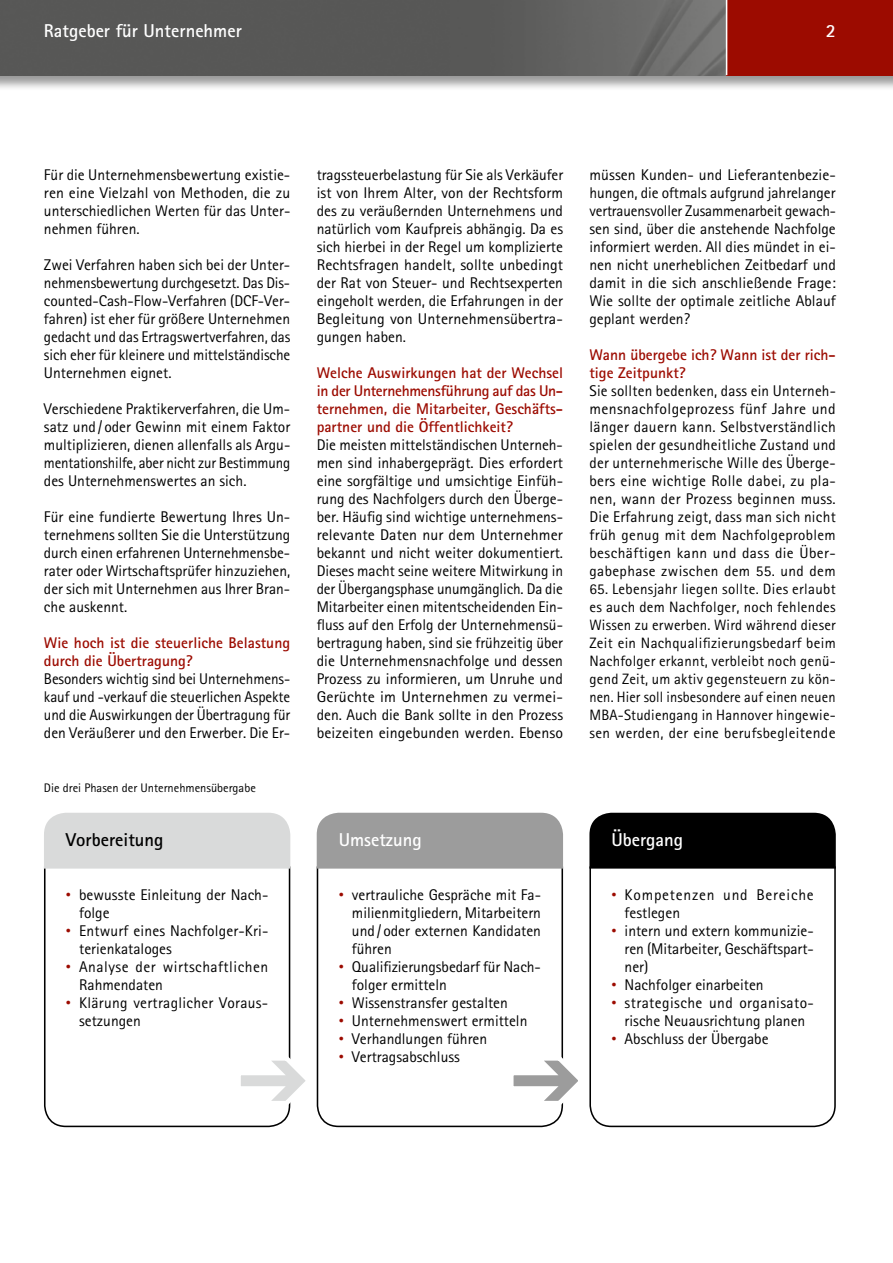
<style>
.page{position:relative;width:893px;height:1263px;background:#fff}
.page>*{position:absolute;margin:0;border:0;box-sizing:border-box;transform-origin:0 0}
.t1{font:700 18.6px "Rotis Sans Serif";color:#fff}
.t2{font:700 18.6px "Rotis Sans Serif";color:#000}
.t3{font:15.45px/18px "Rotis Sans Serif";color:#000;text-align:justify}
.t4{font:700 15.45px/18px "Rotis Sans Serif";color:#9c0b00}
.t5{font:15.45px/18px "Rotis Sans Serif";letter-spacing:.03em;color:#000}
.t6{font:15.45px/18px "Rotis Sans Serif";letter-spacing:.02em;color:#000}
.t7{font:15.45px/18px "Rotis Sans Serif";letter-spacing:.05em;color:#000}
.t8{font:15px/18px "Rotis Sans Serif";letter-spacing:.025em;color:#000;text-align:justify}
.t9{font:12.45px "Rotis Sans Serif";color:#000}
.s1{font-size:15.45px}
.s2{font-size:15.6px}
.s3{font-family:"Formata";font-weight:300;font-stretch:condensed;color:#9c0b00}
</style>
<div class="page">
<div style="left:0;top:0;width:893px;height:91px;background:#000;opacity:.4"></div>
<img style="left:0;top:0;width:726px;height:75px">
<div style="left:727px;top:0;width:166px;height:75px;background:#9c0b00"></div>
<hr style="left:726px;top:0;width:1px;height:75px;background:#fff">
<svg style="left:44px;top:866px;width:247px;height:262px"></svg>
<div style="left:44px;top:813px;width:246px;height:56px;background:#d9dada"></div>
<svg style="left:316px;top:866px;width:248px;height:262px"></svg>
<div style="left:317px;top:813px;width:246px;height:56px;background:#9c9c9c"></div>
<svg style="left:589px;top:869px;width:247px;height:259px"></svg>
<div style="left:589px;top:813px;width:247px;height:56px;background:#000"></div>
<svg style="left:234px;top:1052px;width:72px;height:58px"></svg>
<svg style="left:507px;top:1052px;width:71px;height:58px"></svg>
<p class="t1" style="left:44px;top:19px;width:199px">Ratgeber für Unternehmer</p>
<p class="t1" style="left:826px;top:19px;width:11px">2</p>
<p class="t3" style="left:44px;top:166px;width:248px">Für die Unternehmensbewertung existie&shy;ren eine Vielzahl von Methoden, die zu unterschiedlichen Werten für das Unter&shy;nehmen führen.</p>
<p class="t3" style="left:44px;top:256px;width:248px">Zwei Verfahren haben sich bei der Unter&shy;nehmensbewertung durchgesetzt. Das Dis&shy;counted-Cash-Flow-Verfahren (DCF-Ver&shy;fahren) ist eher für größere Unternehmen gedacht und das Ertragswertverfahren, das sich eher für kleinere und mittelständische Unternehmen eignet.</p>
<p class="t3" style="left:44px;top:400px;width:248px">Verschiedene Praktikerverfahren, die Um&shy;satz und / oder Gewinn mit einem Faktor multiplizieren, dienen allenfalls als Argu&shy;mentationshilfe, aber nicht zur Bestimmung des Unternehmenswertes an sich.</p>
<p class="t3" style="left:44px;top:508px;width:248px">Für eine fundierte Bewertung Ihres Un&shy;ternehmens sollten Sie die Unterstützung durch einen erfahrenen Unternehmensbe&shy;rater oder Wirtschaftsprüfer hinzuziehen, der sich mit Unternehmen aus Ihrer Bran&shy;che auskennt.</p>
<p class="t4" style="left:44px;top:633px;width:248px">Wie hoch ist die steuerliche Belastung durch die Übertragung?</p>
<p class="t3" style="left:44px;top:670px;width:248px">Besonders wichtig sind bei Unternehmens&shy;kauf und -verkauf die steuerlichen Aspekte und die Auswirkungen der Übertragung für den Veräußerer und den Erwerber. Die Er-</p>
<p class="t9" style="left:44px;top:780px;width:213px">Die drei Phasen der Unternehmensübergabe</p>
<p class="t3" style="left:317px;top:166px;width:248px">tragssteuerbelastung für Sie als Verkäufer ist von Ihrem Alter, von der Rechtsform des zu veräußernden Unternehmens und natürlich vom Kaufpreis abhängig. Da es sich hierbei in der Regel um komplizierte Rechtsfragen handelt, sollte unbedingt der Rat von Steuer- und Rechtsexperten eingeholt werden, die Erfahrungen in der Begleitung von Unternehmensübertra&shy;gungen haben.</p>
<p class="t4" style="left:317px;top:363px;width:248px;text-align:justify">Welche Auswirkungen hat der Wechsel in der Unternehmensführung auf das Un&shy;ternehmen, die Mitarbeiter, Geschäfts&shy;partner und die Öffentlichkeit?</p>
<p class="t3" style="left:317px;top:436px;width:248px">Die meisten mittelständischen Unterneh&shy;men sind inhabergeprägt. Dies erfordert eine sorgfältige und umsichtige Einfüh&shy;rung des Nachfolgers durch den Überge&shy;ber. Häufig sind wichtige unternehmens&shy;relevante Daten nur dem Unternehmer bekannt und nicht weiter dokumentiert.<br>Dieses macht seine weitere Mitwirkung in der Übergangsphase unumgänglich. Da die Mitarbeiter einen mitentscheidenden Ein&shy;fluss auf den Erfolg der Unternehmensü&shy;bertragung haben, sind sie frühzeitig über die Unternehmensnachfolge und dessen Prozess zu informieren, um Unruhe und Gerüchte im Unternehmen zu vermei&shy;den. Auch die Bank sollte in den Prozess beizeiten eingebunden werden. Ebenso</p>
<p class="t3" style="left:589px;top:166px;width:248px">müssen Kunden- und Lieferantenbezie&shy;hungen, die oftmals aufgrund jahrelanger vertrauensvoller Zusammenarbeit gewach&shy;sen sind, über die anstehende Nachfolge informiert werden. All dies mündet in ei&shy;nen nicht unerheblichen Zeitbedarf und damit in die sich anschließende Frage:<br>Wie sollte der optimale zeitliche Ablauf geplant werden?</p>
<p class="t4" style="left:589px;top:345px;width:248px">Wann übergebe ich? Wann ist der rich&shy;tige Zeitpunkt?</p>
<p class="t3" style="left:589px;top:382px;width:248px">Sie sollten bedenken, dass ein Unterneh&shy;mensnachfolgeprozess fünf Jahre und länger dauern kann. Selbstverständlich spielen der gesundheitliche Zustand und der unternehmerische Wille des Überge&shy;bers eine wichtige Rolle dabei, zu pla&shy;nen, wann der Prozess beginnen muss.<br>Die Erfahrung zeigt, dass man sich nicht</p>
<p class="t8" style="left:589px;top:526px;width:248px"><span class="s1">früh</span> genug mit dem Nachfolgeproblem beschäftigen kann und dass die Über&shy;gabephase zwischen dem 55. und dem</p>
<p class="t8" style="left:589px;top:580px;width:248px">65. Lebensjahr liegen sollte. Dies erlaubt es auch dem Nachfolger, noch fehlendes Wissen zu erwerben. Wird während dieser Zeit ein Nachqualifizierungsbedarf beim Nachfolger erkannt, verbleibt noch genü&shy;gend Zeit, um aktiv gegensteuern zu kön&shy;nen. Hier soll insbesondere auf einen neuen MBA-Studiengang in Hannover hingewie&shy;sen werden, der eine berufsbeglei<span class="s2">tende</span></p>
<p class="t2" style="left:66px;top:828px;width:99px">Vorbereitung</p>
<p class="t1" style="left:339px;top:828px;width:85px">Umsetzung</p>
<p class="t1" style="left:611px;top:828px;width:73px">Übergang</p>
<p class="t3" style="left:79px;top:886px;width:191px;text-indent:-13px"><span class="s3">•</span> bewusste Einleitung der Nach&shy;folge</p>
<p class="t3" style="left:79px;top:922px;width:191px;text-indent:-13px"><span class="s3">•</span> Entwurf eines Nachfolger-Kri&shy;terienkataloges</p>
<p class="t5" style="left:79px;top:958px;width:191px;text-indent:-13px"><span class="s3">•</span> Analyse der wirtschaftlichen<br>Rahmendaten</p>
<p class="t6" style="left:79px;top:994px;width:191px;text-indent:-13px"><span class="s3">•</span> Klärung vertraglicher Voraus&shy;setzungen</p>
<p class="t3" style="left:352px;top:886px;width:191px;text-indent:-13px"><span class="s3">•</span> vertrauliche Gespräche mit Fa&shy;milienmitgliedern, Mitarbeitern und / oder externen Kandidaten führen</p>
<p class="t3" style="left:352px;top:958px;width:190px;text-indent:-13px"><span class="s3">•</span> Qualifizierungsbedarf für Nach&shy;folger ermitteln</p>
<p class="t3" style="left:339px;top:994px;width:171px"><span class="s3">•</span> Wissenstransfer gestalten</p>
<p class="t3" style="left:339px;top:1012px;width:190px"><span class="s3">•</span> Unternehmenswert ermitteln</p>
<p class="t3" style="left:339px;top:1030px;width:150px"><span class="s3">•</span> Verhandlungen führen</p>
<p class="t3" style="left:339px;top:1048px;width:123px"><span class="s3">•</span> Vertragsabschluss</p>
<p class="t7" style="left:625px;top:886px;width:191px;text-indent:-13px"><span class="s3">•</span> Kompetenzen und Bereiche festlegen</p>
<p class="t3" style="left:625px;top:922px;width:191px;text-indent:-13px"><span class="s3">•</span> intern und extern kommunizie&shy;ren (Mitarbeiter, Geschäftspart&shy;ner)</p>
<p class="t3" style="left:611px;top:976px;width:154px"><span class="s3">•</span> Nachfolger einarbeiten</p>
<p class="t3" style="left:611px;top:994px;width:204px;text-align:center"><span class="s3">•</span> strategische und organisato&shy;rische Neuausrichtung planen</p>
<p class="t3" style="left:611px;top:1030px;width:159px"><span class="s3">•</span> Abschluss der Übergabe</p>
</div>
